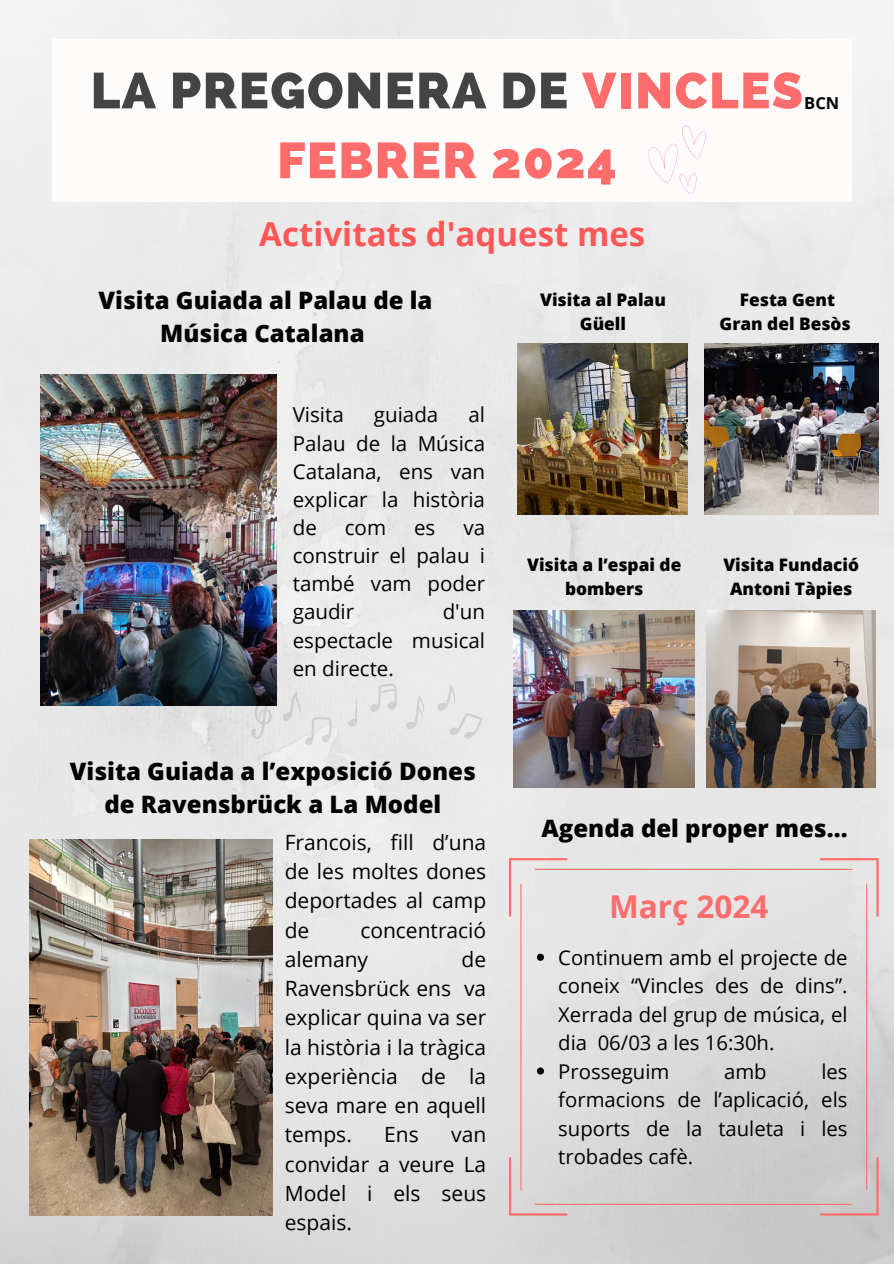
<style>
.page{position:relative;width:894px;height:1264px;background:#fff}
.page>*{position:absolute;margin:0;border:0;box-sizing:border-box;transform-origin:0 0}
.t1{font:800 50.25px/69.8px "Raleway";letter-spacing:.03em;color:#ff6c6c;text-align:center}
.t2{font:700 33px "Open Sans";color:#ff5757}
.t3{font:700 31.5px "Open Sans";color:#ff6c6c}
.t4{font:800 24px/32.7px "Open Sans";color:#000;text-align:center}
.t5{font:21px/29.2px "Open Sans";color:#000;text-align:justify}
.t6{font:20.55px/28.2px "Open Sans";color:#000;text-align:justify}
.t7{font:20.25px/28.3px "Open Sans";color:#000;text-align:justify}
.t8{font:800 17.25px/23.7px "Open Sans";color:#000;text-align:center}
.t9{font:700 16.5px "Open Sans";color:#000}
.s1{color:#444}
</style>
<div class="page">
<img style="left:0;top:0;width:893px;height:1263px">
<div style="left:52px;top:40px;width:800px;height:162px;background:#fdfcfb"></div>
<img style="left:518px;top:343px;width:169px;height:171px">
<svg style="left:508px;top:858px;width:370px;height:357px;background:#dbd9d9"></svg>
<img style="left:704px;top:343px;width:174px;height:171px">
<img style="left:513px;top:610px;width:180px;height:177px">
<img style="left:706px;top:610px;width:169px;height:177px">
<img style="left:29px;top:839px;width:243px;height:376px">
<svg style="left:648px;top:125px;width:57px;height:69px"></svg>
<svg style="left:251px;top:684px;width:81px;height:61px;background:#e2e2e3"></svg>
<svg style="left:348px;top:700px;width:9px;height:26px"></svg>
<svg style="left:370px;top:683px;width:27px;height:29px"></svg>
<svg style="left:406px;top:695px;width:18px;height:34px"></svg>
<svg style="left:437px;top:685px;width:45px;height:53px;background:#e6e6e6"></svg>
<img style="left:40px;top:374px;width:237px;height:331px">
<svg style="left:536px;top:953px;width:8px;height:7px"></svg>
<svg style="left:536px;top:1067px;width:8px;height:7px"></svg>
<h4 class="t1" style="left:91px;top:56px;width:713px"><span class="s1">LA PREGONERA DE</span> VINCLES<br>FEBRER 2024</h4>
<p class="t9" style="left:804px;top:91px;width:36px">BCN</p>
<h3 class="t2" style="left:259px;top:210px;width:387px">Activitats d'aquest mes</h3>
<p class="t4" style="left:99px;top:284px;width:335px">Visita Guiada al Palau de la<br>Música Catalana</p>
<p class="t8" style="left:540px;top:288px;width:127px">Visita al Palau<br>Güell</p>
<h4 class="t8" style="left:719px;top:288px;width:133px">Festa Gent<br>Gran del Besòs</h4>
<p class="t6" style="left:293px;top:400px;width:53px">Visita</p>
<p class="t6" style="left:374px;top:400px;width:66px">guiada</p>
<p class="t6" style="left:293px;top:400px;width:194px;text-indent:176px">al Palau de la Música Catalana, ens van explicar la història de</p>
<p class="t6" style="left:345px;top:513px;width:43px">com</p>
<p class="t6" style="left:414px;top:513px;width:23px">es</p>
<p class="t6" style="left:293px;top:513px;width:194px;text-indent:170px">va construir el palau i també vam poder gaudir</p>
<p class="t6" style="left:293px;top:597px;width:194px;text-indent:150px">d'un espectacle musical en directe.</p>
<p class="t4" style="left:70px;top:754px;width:407px">Visita Guiada a l’exposició Dones de Ravensbrück a La Model</p>
<p class="t5" style="left:284px;top:827px;width:203px">Francois, fill d’una de les moltes dones deportades al camp de</p>
<p class="t5" style="left:284px;top:914px;width:203px;text-indent:76px">concentració alemany</p>
<p class="t5" style="left:284px;top:944px;width:203px;text-indent:177px">de Ravensbrück ens va explicar quina va ser la història i la tràgica experiència de la seva mare en aquell temps.</p>
<p class="t5" style="left:384px;top:1119px;width:36px">Ens</p>
<p class="t5" style="left:284px;top:1119px;width:203px;text-indent:166px">van convidar a veure La Model i els seus espais.</p>
<h3 class="t8" style="left:527px;top:552px;width:156px">Visita a l’espai de bombers</h3>
<h2 class="t8" style="left:723px;top:552px;width:137px">Visita Fundació<br>Antoni Tàpies</h2>
<p class="t4" style="left:541px;top:810px;width:307px">Agenda del proper mes...</p>
<p class="t3" style="left:609px;top:884px;width:161px">Març 2024</p>
<p class="t7" style="left:558px;top:942px;width:291px">Continuem amb el projecte de coneix “Vincles des de dins”.<br>Xerrada del grup de música, el dia 06/03 a les 16:30h.</p>
<p class="t7" style="left:558px;top:1056px;width:113px">Prosseguim</p>
<p class="t7" style="left:723px;top:1056px;width:44px">amb</p>
<p class="t7" style="left:558px;top:1056px;width:291px;text-indent:263px">les formacions de l’aplicació, els suports de la tauleta i les trobades cafè.</p>
</div>
